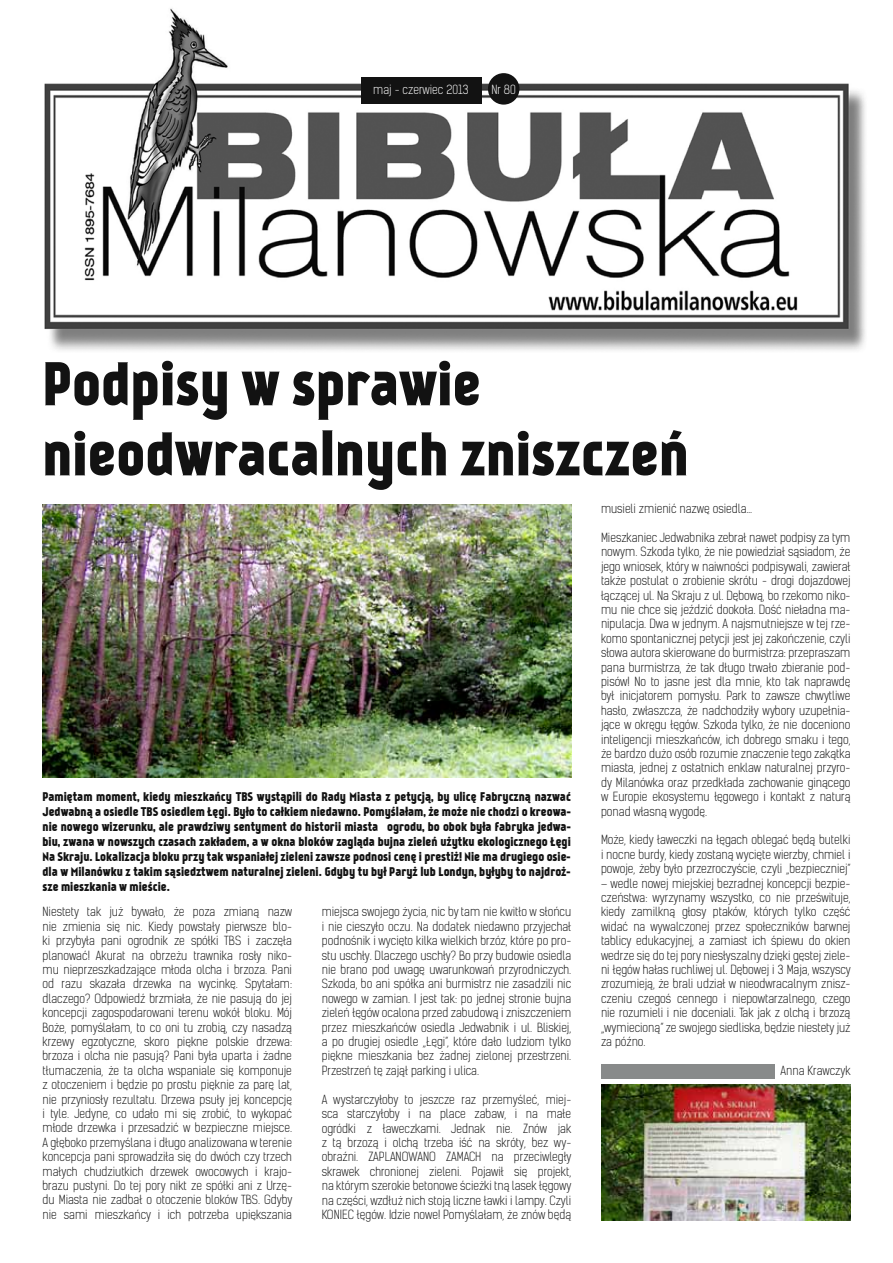
<style>
.page{position:relative;width:893px;height:1263px;background:#fff}
.page>*{position:absolute;margin:0;border:0;box-sizing:border-box;transform-origin:0 0}
.t1{font:58.35px/70.1px "Kankin";color:#121212}
.t2{font:300 12px/14.4px "Kelson Sans";color:#121212;text-align:justify}
.t3{font:12px/15px "Kankin";color:#121212;text-align:justify}
.t4{font:300 12px "Kelson Sans";color:#fff}
</style>
<div class="page">
<img style="left:44px;top:8px;width:821px;height:343px">
<div style="left:361px;top:77px;width:120px;height:27px;background:#121212"></div>
<div style="left:488px;top:73px;width:31px;height:32px;background:#121212;border-radius:50%"></div>
<img style="left:43px;top:504px;width:529px;height:274px">
<div style="left:601px;top:1064px;width:174px;height:14px;background:#888a8a"></div>
<img style="left:601px;top:1084px;width:249px;height:136px">
<p class="t4" style="left:373px;top:82px;width:97px">maj - czerwiec 2013</p>
<p class="t4" style="left:492px;top:82px;width:26px">Nr 80</p>
<h1 class="t1" style="left:43px;top:349px;width:648px">Podpisy w sprawie nieodwracalnych zniszczeń</h1>
<p class="t3" style="left:43px;top:789px;width:530px">Pamiętam moment, kiedy mieszkańcy TBS wystąpili do Rady Miasta z petycją, by ulicę Fabryczną nazwać Jedwabną a osiedle TBS osiedlem Łęgi. Było to całkiem niedawno. Pomyślałam, że może nie chodzi o kreowa&shy;nie nowego wizerunku, ale prawdziwy sentyment do historii miasta – ogrodu, bo obok była fabryka jedwa&shy;biu, zwana w nowszych czasach zakładem, a w okna bloków zagląda bujna zieleń użytku ekologicznego Łęgi Na Skraju. Lokalizacja bloku przy tak wspaniałej zieleni zawsze podnosi cenę i prestiż! Nie ma drugiego osie&shy;dla w Milanówku z takim sąsiedztwem naturalnej zieleni. Gdyby tu był Paryż lub Londyn, byłyby to najdroż&shy;sze mieszkania w mieście.</p>
<p class="t2" style="left:43px;top:905px;width:251px">Niestety tak już bywało, że poza zmianą nazw nie zmienia się nic. Kiedy powstały pierwsze blo&shy;ki przybyła pani ogrodnik ze spółki TBS i zaczęła planować! Akurat na obrzeżu trawnika rosły niko&shy;mu nieprzeszkadzające młoda olcha i brzoza. Pani od razu skazała drzewka na wycinkę. Spytałam: dlaczego? Odpowiedź brzmiała, że nie pasują do jej koncepcji zagospodarowani terenu wokół bloku. Mój Boże, pomyślałam, to co oni tu zrobią, czy nasadzą krzewy egzotyczne, skoro piękne polskie drzewa: brzoza i olcha nie pasują? Pani była uparta i żadne tłumaczenia, że ta olcha wspaniale się komponuje z otoczeniem i będzie po prostu pięknie za parę lat, nie przyniosły rezultatu. Drzewa psuły jej koncepcję i tyle. Jedyne, co udało mi się zrobić, to wykopać młode drzewka i przesadzić w bezpieczne miejsce.<br>A głęboko przemyślana i długo analizowana w terenie koncepcja pani sprowadziła się do dwóch czy trzech małych chudziutkich drzewek owocowych i krajo&shy;brazu pustyni. Do tej pory nikt ze spółki ani z Urzę&shy;du Miasta nie zadbał o otoczenie bloków TBS. Gdyby nie sami mieszkańcy i ich potrzeba upiększania</p>
<p class="t2" style="left:322px;top:905px;width:251px">miejsca swojego życia, nic by tam nie kwitło w słońcu i nie cieszyło oczu. Na dodatek niedawno przyjechał podnośnik i wycięto kilka wielkich brzóz, które po pro&shy;stu uschły. Dlaczego uschły? Bo przy budowie osiedla nie brano pod uwagę uwarunkowań przyrodniczych.<br>Szkoda, bo ani spółka ani burmistrz nie zasadzili nic nowego w zamian. I jest tak: po jednej stronie bujna zieleń łęgów ocalona przed zabudową i zniszczeniem przez mieszkańców osiedla Jedwabnik i ul. Bliskiej, a po drugiej osiedle „Łęgi”, które dało ludziom tylko piękne mieszkania bez żadnej zielonej przestrzeni.<br>Przestrzeń tę zajął parking i ulica.</p>
<p class="t2" style="left:322px;top:1092px;width:251px">A wystarczyłoby to jeszcze raz przemyśleć, miej&shy;sca starczyłoby i na place zabaw, i na małe ogródki z ławeczkami. Jednak nie. Znów jak z tą brzozą i olchą trzeba iść na skróty, bez wy&shy;obraźni. ZAPLANOWANO ZAMACH na przeciwległy skrawek chronionej zieleni. Pojawił się projekt, na którym szerokie betonowe ścieżki tną lasek łęgowy na części, wzdłuż nich stoją liczne ławki i lampy. Czyli KONIEC łęgów. Idzie nowe! Pomyślałam, że znów będą</p>
<p class="t2" style="left:601px;top:502px;width:153px">musieli zmienić nazwę osiedla…</p>
<p class="t2" style="left:601px;top:530px;width:251px">Mieszkaniec Jedwabnika zebrał nawet podpisy za tym nowym. Szkoda tylko, że nie powiedział sąsiadom, że jego wniosek, który w naiwności podpisywali, zawierał także postulat o zrobienie skrótu - drogi dojazdowej łączącej ul. Na Skraju z ul. Dębową, bo rzekomo niko&shy;mu nie chce się jeździć dookoła. Dość nieładna ma&shy;nipulacja. Dwa w jednym. A najsmutniejsze w tej rze&shy;komo spontanicznej petycji jest jej zakończenie, czyli słowa autora skierowane do burmistrza: przepraszam pana burmistrza, że tak długo trwało zbieranie pod&shy;pisów! No to jasne jest dla mnie, kto tak naprawdę był inicjatorem pomysłu. Park to zawsze chwytliwe hasło, zwłaszcza, że nadchodziły wybory uzupełnia&shy;jące w okręgu łęgów. Szkoda tylko, że nie doceniono inteligencji mieszkańców, ich dobrego smaku i tego, że bardzo dużo osób rozumie znaczenie tego zakątka miasta, jednej z ostatnich enklaw naturalnej przyro&shy;dy Milanówka oraz przedkłada zachowanie ginącego w Europie ekosystemu łęgowego i kontakt z naturą ponad własną wygodę.</p>
<p class="t2" style="left:601px;top:833px;width:251px">Może, kiedy ławeczki na łęgach oblegać będą butelki i nocne burdy, kiedy zostaną wycięte wierzby, chmiel i powoje, żeby było przezroczyście, czyli „bezpieczniej”</p>
<p class="t2" style="left:601px;top:876px;width:251px">– wedle nowej miejskiej bezradnej koncepcji bezpie&shy;czeństwa: wyrzynamy wszystko, co nie prześwituje, kiedy zamilkną głosy ptaków, których tylko część widać na wywalczonej przez społeczników barwnej tablicy edukacyjnej, a zamiast ich śpiewu do okien wedrze się do tej pory niesłyszalny dzięki gęstej ziele&shy;ni łęgów hałas ruchliwej ul. Dębowej i 3 Maja, wszyscy zrozumieją, że brali udział w nieodwracalnym znisz&shy;czeniu czegoś cennego i niepowtarzalnego, czego nie rozumieli i nie doceniali. Tak jak z olchą i brzozą „wymiecioną” ze swojego siedliska, będzie niestety już za późno.</p>
<p class="t2" style="left:780px;top:1063px;width:72px">Anna Krawczyk</p>
</div>
